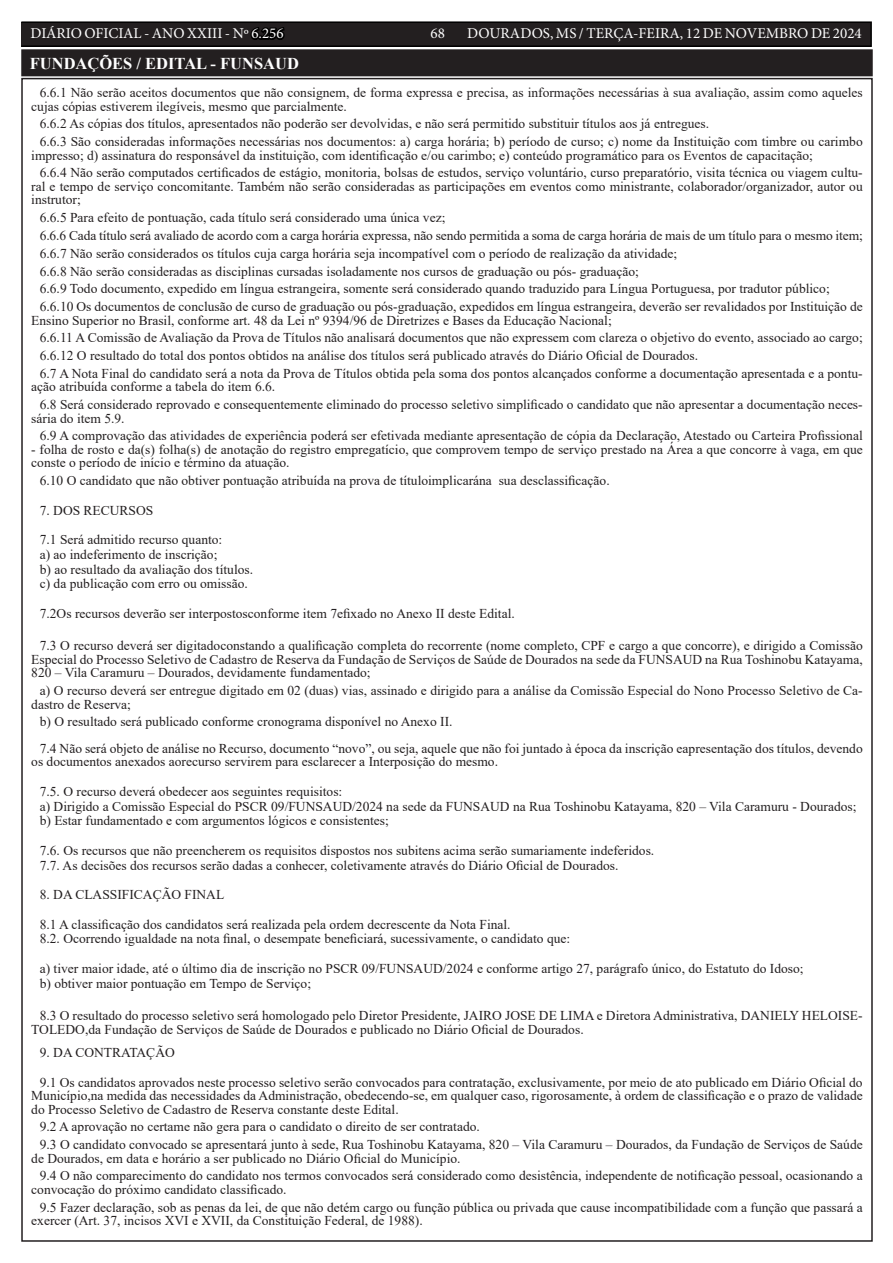
<style>
.page{position:relative;width:893px;height:1263px;background:#fff}
.page>*{position:absolute;margin:0;border:0;box-sizing:border-box;transform-origin:0 0}
.TEXTO{font:700 16.5px "Times New Roman";color:#fff}
.t1{font:15px "Minion Pro";color:#fff}
.TEXTO-2{font:13.5px/13.5px "Times New Roman";color:#231f20}
.s1{color:#000}
</style>
<div class="page">
<div style="left:21px;top:22px;width:850px;height:24px;background:#231f20"></div>
<div style="left:21px;top:21px;width:851px;height:26px;border:2px solid #000"></div>
<div style="left:23px;top:51px;width:848px;height:23px;background:#231f20"></div>
<div style="left:21px;top:49px;width:852px;height:27px;border:4px solid #231f20"></div>
<p class="t1" style="left:31px;top:24px;width:255px">DIÁRIO OFICIAL - ANO XXIII - Nº <span class="s1">6.256</span></p>
<p class="t1" style="left:431px;top:24px;width:16px">68</p>
<p class="t1" style="left:467px;top:24px;width:396px">DOURADOS, MS / TERÇA-FEIRA, 12 DE NOVEMBRO DE 2024</p>
<p class="TEXTO" style="left:30px;top:52px;width:271px">FUNDAÇÕES / EDITAL - FUNSAUD</p>
<p class="TEXTO-2" style="left:31px;top:86px;width:833px;text-indent:9px">6.6.1 Não serão aceitos documentos que não consignem, de forma expressa e precisa, as informações necessárias à sua avaliação, assim como aqueles cujas cópias estiverem ilegíveis, mesmo que parcialmente.</p>
<p class="TEXTO-2" style="left:40px;top:117px;width:671px">6.6.2 As cópias dos títulos, apresentados não poderão ser devolvidas, e não será permitido substituir títulos aos já entregues.</p>
<p class="TEXTO-2" style="left:31px;top:135px;width:833px;text-indent:9px">6.6.3 São consideradas informações necessárias nos documentos: a) carga horária; b) período de curso; c) nome da Instituição com timbre ou carimbo impresso; d) assinatura do responsável da instituição, com identificação e/ou carimbo; e) conteúdo programático para os Eventos de capacitação;</p>
<p class="TEXTO-2" style="left:31px;top:166px;width:833px;text-align:justify;text-indent:9px">6.6.4 Não serão computados certificados de estágio, monitoria, bolsas de estudos, serviço voluntário, curso preparatório, visita técnica ou viagem cultu&shy;ral e tempo de serviço concomitante. Também não serão consideradas as participações em eventos como ministrante, colaborador/organizador, autor ou instrutor;</p>
<p class="TEXTO-2" style="left:40px;top:211px;width:407px">6.6.5 Para efeito de pontuação, cada título será considerado uma única vez;</p>
<p class="TEXTO-2" style="left:40px;top:228px;width:825px">6.6.6 Cada título será avaliado de acordo com a carga horária expressa, não sendo permitida a soma de carga horária de mais de um título para o mesmo item;</p>
<p class="TEXTO-2" style="left:40px;top:246px;width:639px">6.6.7 Não serão considerados os títulos cuja carga horária seja incompatível com o período de realização da atividade;</p>
<p class="TEXTO-2" style="left:40px;top:264px;width:601px">6.6.8 Não serão consideradas as disciplinas cursadas isoladamente nos cursos de graduação ou pós- graduação;</p>
<p class="TEXTO-2" style="left:40px;top:282px;width:791px">6.6.9 Todo documento, expedido em língua estrangeira, somente será considerado quando traduzido para Língua Portuguesa, por tradutor público;</p>
<p class="TEXTO-2" style="left:31px;top:299px;width:833px;text-indent:9px">6.6.10 Os documentos de conclusão de curso de graduação ou pós-graduação, expedidos em língua estrangeira, deverão ser revalidados por Instituição de<br>Ensino Superior no Brasil, conforme art. 48 da Lei nº 9394/96 de Diretrizes e Bases da Educação Nacional;</p>
<p class="TEXTO-2" style="left:40px;top:331px;width:824px">6.6.11 A Comissão de Avaliação da Prova de Títulos não analisará documentos que não expressem com clareza o objetivo do evento, associado ao cargo;</p>
<p class="TEXTO-2" style="left:40px;top:348px;width:660px">6.6.12 O resultado do total dos pontos obtidos na análise dos títulos será publicado através do Diário Oficial de Dourados.</p>
<p class="TEXTO-2" style="left:31px;top:366px;width:833px;text-indent:9px">6.7 A Nota Final do candidato será a nota da Prova de Títulos obtida pela soma dos pontos alcançados conforme a documentação apresentada e a pontu&shy;ação atribuída conforme a tabela do item 6.6.</p>
<p class="TEXTO-2" style="left:31px;top:397px;width:833px;text-indent:9px">6.8 Será considerado reprovado e consequentemente eliminado do processo seletivo simplificado o candidato que não apresentar a documentação neces&shy;sária do item 5.9.</p>
<p class="TEXTO-2" style="left:40px;top:429px;width:824px">6.9 A comprovação das atividades de experiência poderá ser efetivada mediante apresentação de cópia da Declaração, Atestado ou Carteira Profissional</p>
<p class="TEXTO-2" style="left:31px;top:442px;width:833px">- folha de rosto e da(s) folha(s) de anotação do registro empregatício, que comprovem tempo de serviço prestado na Área a que concorre à vaga, em que conste o período de início e término da atuação.</p>
<p class="TEXTO-2" style="left:40px;top:473px;width:571px">6.10 O candidato que não obtiver pontuação atribuída na prova de títuloimplicarána sua desclassificação.</p>
<p class="TEXTO-2" style="left:40px;top:503px;width:115px">7. DOS RECURSOS</p>
<p class="TEXTO-2" style="left:40px;top:532px;width:184px">7.1 Será admitido recurso quanto:</p>
<p class="TEXTO-2" style="left:40px;top:547px;width:179px">a) ao indeferimento de inscrição;</p>
<p class="TEXTO-2" style="left:40px;top:562px;width:215px">b) ao resultado da avaliação dos títulos.</p>
<p class="TEXTO-2" style="left:40px;top:577px;width:210px">c) da publicação com erro ou omissão.</p>
<p class="TEXTO-2" style="left:40px;top:606px;width:477px">7.2Os recursos deverão ser interpostosconforme item 7efixado no Anexo II deste Edital.</p>
<p class="TEXTO-2" style="left:31px;top:639px;width:833px;text-align:justify;text-indent:9px">7.3 O recurso deverá ser digitadoconstando a qualificação completa do recorrente (nome completo, CPF e cargo a que concorre), e dirigido a Comissão Especial do Processo Seletivo de Cadastro de Reserva da Fundação de Serviços de Saúde de Dourados na sede da FUNSAUD na Rua Toshinobu Katayama, 820 – Vila Caramuru – Dourados, devidamente fundamentado;</p>
<p class="TEXTO-2" style="left:31px;top:683px;width:833px;text-indent:9px">a) O recurso deverá ser entregue digitado em 02 (duas) vias, assinado e dirigido para a análise da Comissão Especial do Nono Processo Seletivo de Ca&shy;dastro de Reserva;</p>
<p class="TEXTO-2" style="left:40px;top:715px;width:414px">b) O resultado será publicado conforme cronograma disponível no Anexo II.</p>
<p class="TEXTO-2" style="left:31px;top:741px;width:833px;text-indent:9px">7.4 Não será objeto de análise no Recurso, documento “novo”, ou seja, aquele que não foi juntado à época da inscrição eapresentação dos títulos, devendo os documentos anexados aorecurso servirem para esclarecer a Interposição do mesmo.</p>
<p class="TEXTO-2" style="left:40px;top:784px;width:304px">7.5. O recurso deverá obedecer aos seguintes requisitos:</p>
<p class="TEXTO-2" style="left:40px;top:799px;width:818px">a) Dirigido a Comissão Especial do PSCR 09/FUNSAUD/2024 na sede da FUNSAUD na Rua Toshinobu Katayama, 820 – Vila Caramuru - Dourados;</p>
<p class="TEXTO-2" style="left:40px;top:814px;width:351px">b) Estar fundamentado e com argumentos lógicos e consistentes;</p>
<p class="TEXTO-2" style="left:40px;top:843px;width:616px">7.6. Os recursos que não preencherem os requisitos dispostos nos subitens acima serão sumariamente indeferidos.</p>
<p class="TEXTO-2" style="left:40px;top:858px;width:580px">7.7. As decisões dos recursos serão dadas a conhecer, coletivamente através do Diário Oficial de Dourados.</p>
<p class="TEXTO-2" style="left:40px;top:887px;width:186px">8. DA CLASSIFICAÇÃO FINAL</p>
<p class="TEXTO-2" style="left:40px;top:917px;width:472px">8.1 A classificação dos candidatos será realizada pela ordem decrescente da Nota Final.</p>
<p class="TEXTO-2" style="left:40px;top:932px;width:532px">8.2. Ocorrendo igualdade na nota final, o desempate beneficiará, sucessivamente, o candidato que:</p>
<p class="TEXTO-2" style="left:40px;top:961px;width:765px">a) tiver maior idade, até o último dia de inscrição no PSCR 09/FUNSAUD/2024 e conforme artigo 27, parágrafo único, do Estatuto do Idoso;</p>
<p class="TEXTO-2" style="left:40px;top:976px;width:273px">b) obtiver maior pontuação em Tempo de Serviço;</p>
<p class="TEXTO-2" style="left:31px;top:1008px;width:833px;text-indent:9px">8.3 O resultado do processo seletivo será homologado pelo Diretor Presidente, JAIRO JOSE DE LIMA e Diretora Administrativa, DANIELY HELOISE-<br>TOLEDO,da Fundação de Serviços de Saúde de Dourados e publicado no Diário Oficial de Dourados.</p>
<p class="TEXTO-2" style="left:40px;top:1045px;width:137px">9. DA CONTRATAÇÃO</p>
<p class="TEXTO-2" style="left:31px;top:1075px;width:833px;text-align:justify;text-indent:9px">9.1 Os candidatos aprovados neste processo seletivo serão convocados para contratação, exclusivamente, por meio de ato publicado em Diário Oficial do Município,na medida das necessidades da Administração, obedecendo-se, em qualquer caso, rigorosamente, à ordem de classificação e o prazo de validade do Processo Seletivo de Cadastro de Reserva constante deste Edital.</p>
<p class="TEXTO-2" style="left:40px;top:1120px;width:442px">9.2 A aprovação no certame não gera para o candidato o direito de ser contratado.</p>
<p class="TEXTO-2" style="left:31px;top:1137px;width:833px;text-indent:9px">9.3 O candidato convocado se apresentará junto à sede, Rua Toshinobu Katayama, 820 – Vila Caramuru – Dourados, da Fundação de Serviços de Saúde de Dourados, em data e horário a ser publicado no Diário Oficial do Município.</p>
<p class="TEXTO-2" style="left:31px;top:1169px;width:833px;text-indent:9px">9.4 O não comparecimento do candidato nos termos convocados será considerado como desistência, independente de notificação pessoal, ocasionando a convocação do próximo candidato classificado.</p>
<p class="TEXTO-2" style="left:31px;top:1200px;width:833px;text-indent:9px">9.5 Fazer declaração, sob as penas da lei, de que não detém cargo ou função pública ou privada que cause incompatibilidade com a função que passará a exercer (Art. 37, incisos XVI e XVII, da Constituição Federal, de 1988).</p>
</div>
